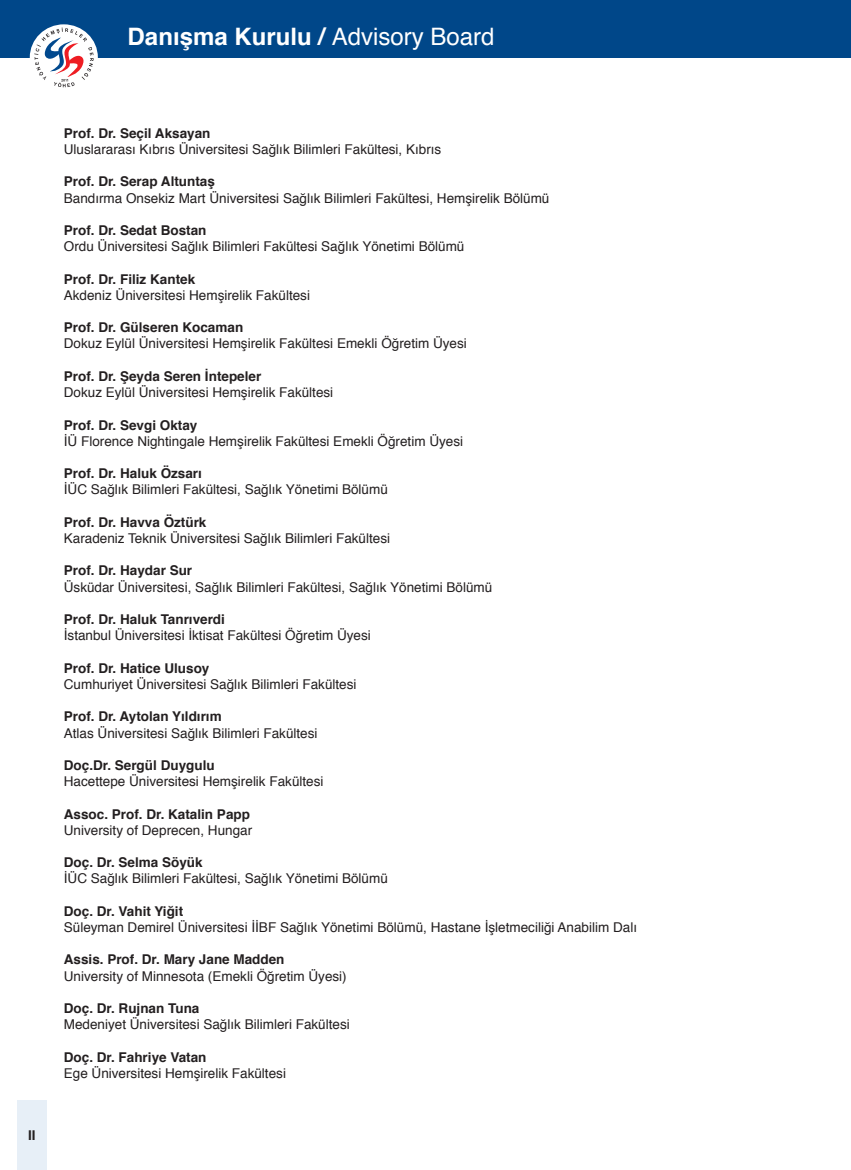
<style>
.page{position:relative;width:851px;height:1170px;background:#fff}
.page>*{position:absolute;margin:0;border:0;box-sizing:border-box;transform-origin:0 0}
.t1{font:700 24px "Helvetica";color:#fff}
.Paragraf{font:13.5px "Helvetica";color:#231f20}
.Paragraf-2{font:700 13.5px "Helvetica";color:#231f20}
.s1{font-weight:400}
</style>
<div class="page">
<div style="left:17px;top:1099px;width:30px;height:70px;background:#e7eff7"></div>
<div style="left:0;top:0;width:850px;height:57px;background:#004789"></div>
<div style="left:30px;top:24px;width:68px;height:66px;background:#fff;border-radius:50%"></div>
<svg style="left:34px;top:28px;width:60px;height:59px"></svg>
<p class="t1" style="left:128px;top:17px;width:368px">Danışma Kurulu / <span class="s1">Advisory Board</span></p>
<p class="Paragraf-2" style="left:28px;top:1124px;width:9px">II</p>
<p class="Paragraf-2" style="left:64px;top:122px;width:148px">Prof. Dr. Seçil Aksayan</p>
<p class="Paragraf" style="left:64px;top:139px;width:379px">Uluslararası Kıbrıs Üniversitesi Sağlık Bilimleri Fakültesi, Kıbrıs</p>
<p class="Paragraf-2" style="left:64px;top:171px;width:153px">Prof. Dr. Serap Altuntaş</p>
<p class="Paragraf" style="left:64px;top:187px;width:487px">Bandırma Onsekiz Mart Üniversitesi Sağlık Bilimleri Fakültesi, Hemşirelik Bölümü</p>
<p class="Paragraf-2" style="left:64px;top:219px;width:144px">Prof. Dr. Sedat Bostan</p>
<p class="Paragraf" style="left:64px;top:236px;width:402px">Ordu Üniversitesi Sağlık Bilimleri Fakültesi Sağlık Yönetimi Bölümü</p>
<p class="Paragraf-2" style="left:64px;top:268px;width:133px">Prof. Dr. Filiz Kantek</p>
<p class="Paragraf" style="left:64px;top:285px;width:248px">Akdeniz Üniversitesi Hemşirelik Fakültesi</p>
<p class="Paragraf-2" style="left:64px;top:316px;width:181px">Prof. Dr. Gülseren Kocaman</p>
<p class="Paragraf" style="left:64px;top:333px;width:404px">Dokuz Eylül Üniversitesi Hemşirelik Fakültesi Emekli Öğretim Üyesi</p>
<p class="Paragraf-2" style="left:64px;top:365px;width:199px">Prof. Dr. Şeyda Seren İntepeler</p>
<p class="Paragraf" style="left:64px;top:382px;width:271px">Dokuz Eylül Üniversitesi Hemşirelik Fakültesi</p>
<p class="Paragraf-2" style="left:64px;top:414px;width:135px">Prof. Dr. Sevgi Oktay</p>
<p class="Paragraf" style="left:64px;top:430px;width:401px">İÜ Florence Nightingale Hemşirelik Fakültesi Emekli Öğretim Üyesi</p>
<p class="Paragraf-2" style="left:64px;top:462px;width:140px">Prof. Dr. Haluk Özsarı</p>
<p class="Paragraf" style="left:64px;top:479px;width:325px">İÜC Sağlık Bilimleri Fakültesi, Sağlık Yönetimi Bölümü</p>
<p class="Paragraf-2" style="left:64px;top:511px;width:144px">Prof. Dr. Havva Öztürk</p>
<p class="Paragraf" style="left:64px;top:528px;width:328px">Karadeniz Teknik Üniversitesi Sağlık Bilimleri Fakültesi</p>
<p class="Paragraf-2" style="left:64px;top:559px;width:130px">Prof. Dr. Haydar Sur</p>
<p class="Paragraf" style="left:64px;top:576px;width:430px">Üsküdar Üniversitesi, Sağlık Bilimleri Fakültesi, Sağlık Yönetimi Bölümü</p>
<p class="Paragraf-2" style="left:64px;top:608px;width:163px">Prof. Dr. Haluk Tanrıverdi</p>
<p class="Paragraf" style="left:64px;top:625px;width:308px">İstanbul Üniversitesi İktisat Fakültesi Öğretim Üyesi</p>
<p class="Paragraf-2" style="left:64px;top:657px;width:147px">Prof. Dr. Hatice Ulusoy</p>
<p class="Paragraf" style="left:64px;top:673px;width:294px">Cumhuriyet Üniversitesi Sağlık Bilimleri Fakültesi</p>
<p class="Paragraf-2" style="left:64px;top:705px;width:159px">Prof. Dr. Aytolan Yıldırım</p>
<p class="Paragraf" style="left:64px;top:722px;width:255px">Atlas Üniversitesi Sağlık Bilimleri Fakültesi</p>
<p class="Paragraf-2" style="left:64px;top:754px;width:152px">Doç.Dr. Sergül Duygulu</p>
<p class="Paragraf" style="left:64px;top:771px;width:261px">Hacettepe Üniversitesi Hemşirelik Fakültesi</p>
<p class="Paragraf-2" style="left:64px;top:802px;width:188px">Assoc. Prof. Dr. Katalin Papp</p>
<p class="Paragraf" style="left:64px;top:819px;width:190px">University of Deprecen, Hungar</p>
<p class="Paragraf-2" style="left:64px;top:851px;width:140px">Doç. Dr. Selma Söyük</p>
<p class="Paragraf" style="left:64px;top:868px;width:325px">İÜC Sağlık Bilimleri Fakültesi, Sağlık Yönetimi Bölümü</p>
<p class="Paragraf-2" style="left:64px;top:900px;width:121px">Doç. Dr. Vahit Yiğit</p>
<p class="Paragraf" style="left:64px;top:916px;width:574px">Süleyman Demirel Üniversitesi İİBF Sağlık Yönetimi Bölümü, Hastane İşletmeciliği Anabilim Dalı</p>
<p class="Paragraf-2" style="left:64px;top:948px;width:222px">Assis. Prof. Dr. Mary Jane Madden</p>
<p class="Paragraf" style="left:64px;top:965px;width:284px">University of Minnesota (Emekli Öğretim Üyesi)</p>
<p class="Paragraf-2" style="left:64px;top:997px;width:137px">Doç. Dr. Rujnan Tuna</p>
<p class="Paragraf" style="left:64px;top:1014px;width:287px">Medeniyet Üniversitesi Sağlık Bilimleri Fakültesi</p>
<p class="Paragraf-2" style="left:64px;top:1045px;width:144px">Doç. Dr. Fahriye Vatan</p>
<p class="Paragraf" style="left:64px;top:1062px;width:224px">Ege Üniversitesi Hemşirelik Fakültesi</p>
</div>
